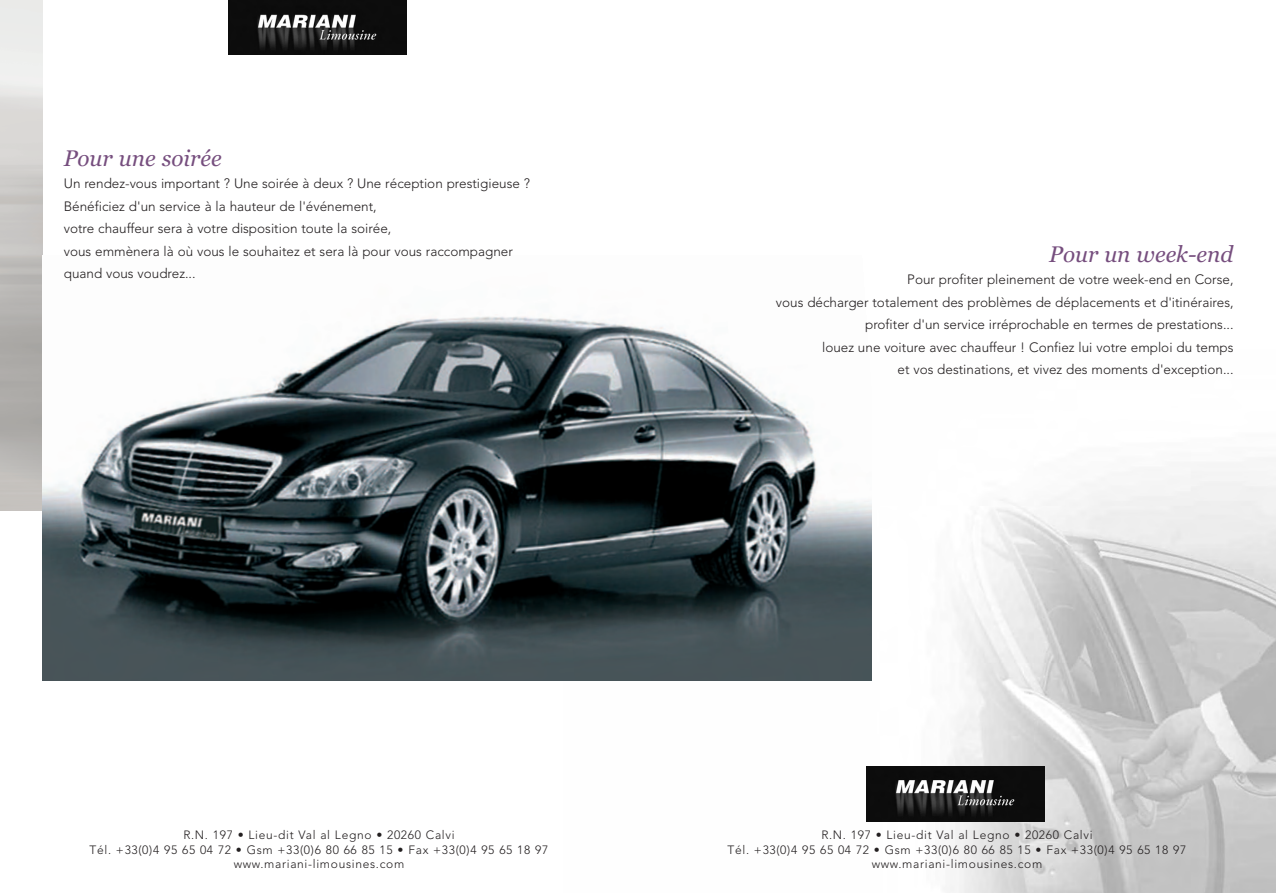
<style>
.page{position:relative;width:1276px;height:893px;background:#fff}
.page>*{position:absolute;margin:0;border:0;box-sizing:border-box;transform-origin:0 0}
.t1{font:italic 22.5px "Georgia";color:#764e7e}
.t2{font:300 13.5px/22.5px "Avenir";color:#231f20;text-align:right}
.t3{font:300 12px/14.4px "Avenir";letter-spacing:.055em;color:#231f20;text-align:center}
</style>
<div class="page">
<img style="left:564px;top:471px;width:712px;height:422px">
<img style="left:43px;top:316px;width:829px;height:364px">
<img style="left:228px;top:0;width:179px;height:54px">
<img style="left:866px;top:766px;width:178px;height:56px">
<p class="t1" style="left:64px;top:145px;width:159px">Pour une soirée</p>
<p class="t2" style="left:64px;top:174px;width:468px;text-align:left">Un rendez-vous important ? Une soirée à deux ? Une réception prestigieuse ?<br>Bénéficiez d'un service à la hauteur de l'événement,<br>votre chauffeur sera à votre disposition toute la soirée,<br>vous emmènera là où vous le souhaitez et sera là pour vous raccompagner quand vous voudrez...</p>
<p class="t1" style="left:1049px;top:241px;width:186px">Pour un week-end</p>
<p class="t2" style="left:776px;top:269px;width:459px">Pour profiter pleinement de votre week-end en Corse,<br>vous décharger totalement des problèmes de déplacements et d'itinéraires, profiter d'un service irréprochable en termes de prestations...<br>louez une voiture avec chauffeur ! Confiez lui votre emploi du temps<br>et vos destinations, et vivez des moments d'exception...</p>
<p class="t3" style="left:90px;top:829px;width:460px">R.N. 197 • Lieu-dit Val al Legno • 20260 Calvi<br>Tél. +33(0)4 95 65 04 72 • Gsm +33(0)6 80 66 85 15 • Fax +33(0)4 95 65 18 97 www.mariani-limousines.com</p>
<p class="t3" style="left:727px;top:829px;width:460px">R.N. 197 • Lieu-dit Val al Legno • 20260 Calvi<br>Tél. +33(0)4 95 65 04 72 • Gsm +33(0)6 80 66 85 15 • Fax +33(0)4 95 65 18 97 www.mariani-limousines.com</p>
</div>
